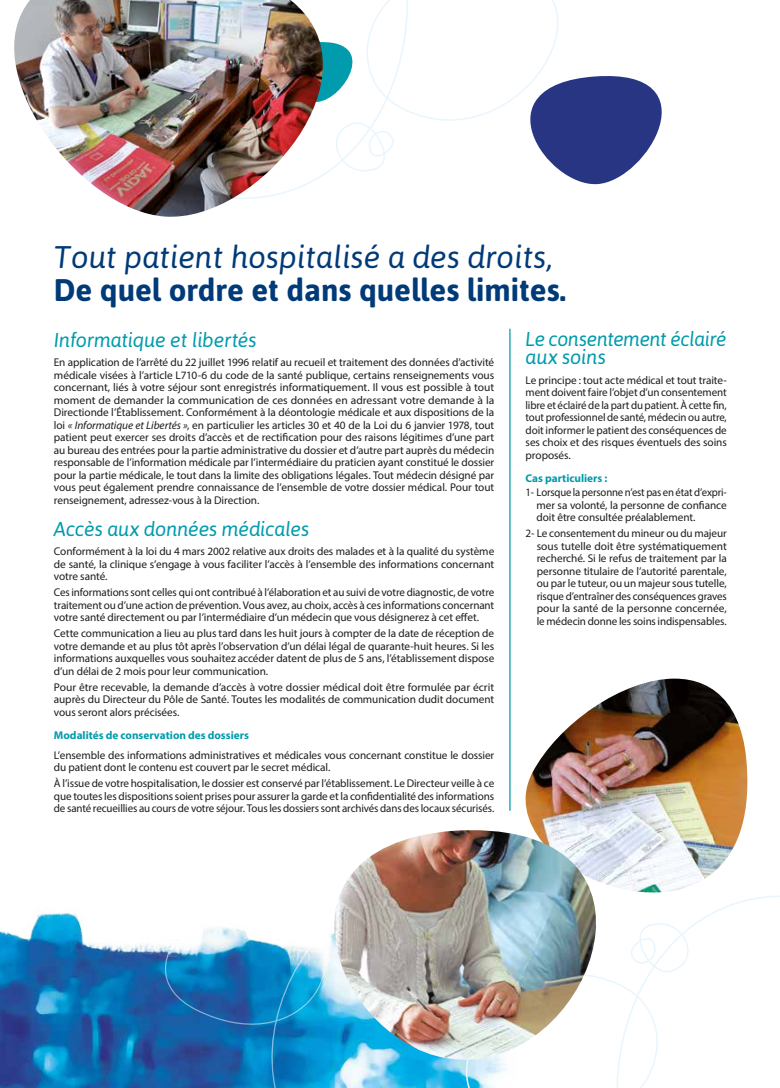
<style>
.page{position:relative;width:780px;height:1088px;background:#fff}
.page>*{position:absolute;margin:0;border:0;box-sizing:border-box;transform-origin:0 0}
.t1{font:italic 31.25px "Asap";color:#003a78}
.t2{font:700 31.25px "Asap";color:#003a78}
.t3{font:italic 20px/18.8px "Asap";letter-spacing:-.015em;color:#009bac}
.t4{font:11.25px/12.5px "Myriad Pro";letter-spacing:-.005em;color:#1d1d1b;text-align:justify}
.t5{font:11.25px/12.5px "Myriad Pro";letter-spacing:-.005em;color:#1d1d1b;text-align:justify;scale:.95 1}
.t6{font:700 11.25px "Myriad Pro";color:#009bac}
.s1{font-style:italic}
</style>
<div class="page">
<img style="left:0;top:912px;width:176px;height:176px">
<svg style="left:113px;top:912px;width:63px;height:146px"></svg>
<svg style="left:176px;top:927px;width:222px;height:161px;background:#378ec5"></svg>
<svg style="left:398px;top:1067px;width:109px;height:21px;background:#5bc8ed"></svg>
<svg style="left:597px;top:895px;width:183px;height:193px"></svg>
<svg style="left:336px;top:0;width:140px;height:172px"></svg>
<svg style="left:476px;top:68px;width:186px;height:117px"></svg>
<img style="left:14px;top:0;width:322px;height:217px">
<hr style="left:509px;top:329px;width:1px;height:482px;background:#009bac">
<img style="left:525px;top:678px;width:223px;height:215px">
<img style="left:322px;top:830px;width:275px;height:237px">
<h1 class="t1" style="left:54px;top:238px;width:500px">Tout patient hospitalisé a des droits,</h1>
<h1 class="t2" style="left:54px;top:272px;width:513px">De quel ordre et dans quelles limites.</h1>
<h2 class="t3" style="left:525px;top:329px;width:203px">Le consentement éclairé aux soins</h2>
<p class="t4" style="left:525px;top:374px;width:203px">Le principe : tout acte médical et tout traite&shy;ment doivent faire l’objet d’un consentement libre et éclairé de la part du patient. À cette fin, tout professionnel de santé, médecin ou autre, doit informer le patient des conséquences de ses choix et des risques éventuels des soins proposés.</p>
<p class="t6" style="left:525px;top:471px;width:83px">Cas particuliers :</p>
<p class="t5" style="left:536px;top:486px;width:202px;text-indent:-11px">1- Lorsque la personne n’est pas en état d’expri&shy;mer sa volonté, la personne de confiance doit être consultée préalablement.</p>
<p class="t4" style="left:536px;top:527px;width:192px;text-indent:-11px">2- Le consentement du mineur ou du majeur sous tutelle doit être systématiquement recherché. Si le refus de traitement par la personne titulaire de l’autorité parentale, ou par le tuteur, ou un majeur sous tutelle, risque d’entraîner des conséquences graves pour la santé de la personne concernée, le médecin donne les soins indispensables.</p>
<h2 class="t3" style="left:54px;top:330px;width:204px">Informatique et libertés</h2>
<p class="t4" style="left:54px;top:356px;width:442px">En application de l’arrêté du 22 juillet 1996 relatif au recueil et traitement des données d’activité médicale visées à l’article L710-6 du code de la santé publique, certains renseignements vous concernant, liés à votre séjour sont enregistrés informatiquement. Il vous est possible à tout moment de demander la communication de ces données en adressant votre demande à la Directionde l’Établissement. Conformément à la déontologie médicale et aux dispositions de la loi <span class="s1">« Informatique et Libertés »</span>, en particulier les articles 30 et 40 de la Loi du 6 janvier 1978, tout patient peut exercer ses droits d’accès et de rectification pour des raisons légitimes d’une part au bureau des entrées pour la partie administrative du dossier et d’autre part auprès du médecin responsable de l’information médicale par l’intermédiaire du praticien ayant constitué le dossier pour la partie médicale, le tout dans la limite des obligations légales. Tout médecin désigné par vous peut également prendre connaissance de l’ensemble de votre dossier médical. Pour tout renseignement, adressez-vous à la Direction.</p>
<h2 class="t3" style="left:54px;top:519px;width:257px">Accès aux données médicales</h2>
<p class="t4" style="left:54px;top:545px;width:442px">Conformément à la loi du 4 mars 2002 relative aux droits des malades et à la qualité du système de santé, la clinique s’engage à vous faciliter l’accès à l’ensemble des informations concernant votre santé.</p>
<p class="t4" style="left:54px;top:586px;width:442px">Ces informations sont celles qui ont contribué à l’élaboration et au suivi de votre diagnostic, de votre traitement ou d’une action de prévention. Vous avez, au choix, accès à ces informations concernant votre santé directement ou par l’intermédiaire d’un médecin que vous désignerez à cet effet.</p>
<p class="t4" style="left:54px;top:627px;width:442px">Cette communication a lieu au plus tard dans les huit jours à compter de la date de réception de votre demande et au plus tôt après l’observation d’un délai légal de quarante-huit heures. Si les informations auxquelles vous souhaitez accéder datent de plus de 5 ans, l’établissement dispose d’un délai de 2 mois pour leur communication.</p>
<p class="t4" style="left:54px;top:681px;width:442px">Pour être recevable, la demande d’accès à votre dossier médical doit être formulée par écrit auprès du Directeur du Pôle de Santé. Toutes les modalités de communication dudit document vous seront alors précisées.</p>
<p class="t6" style="left:54px;top:728px;width:196px">Modalités de conservation des dossiers</p>
<p class="t4" style="left:54px;top:748px;width:442px">L’ensemble des informations administratives et médicales vous concernant constitue le dossier du patient dont le contenu est couvert par le secret médical.</p>
<p class="t4" style="left:54px;top:777px;width:442px">À l’issue de votre hospitalisation, le dossier est conservé par l’établissement. Le Directeur veille à ce que toutes les dispositions soient prises pour assurer la garde et la confidentialité des informations de santé recueillies au cours de votre séjour. Tous les dossiers sont archivés dans des locaux sécurisés.</p>
</div>
